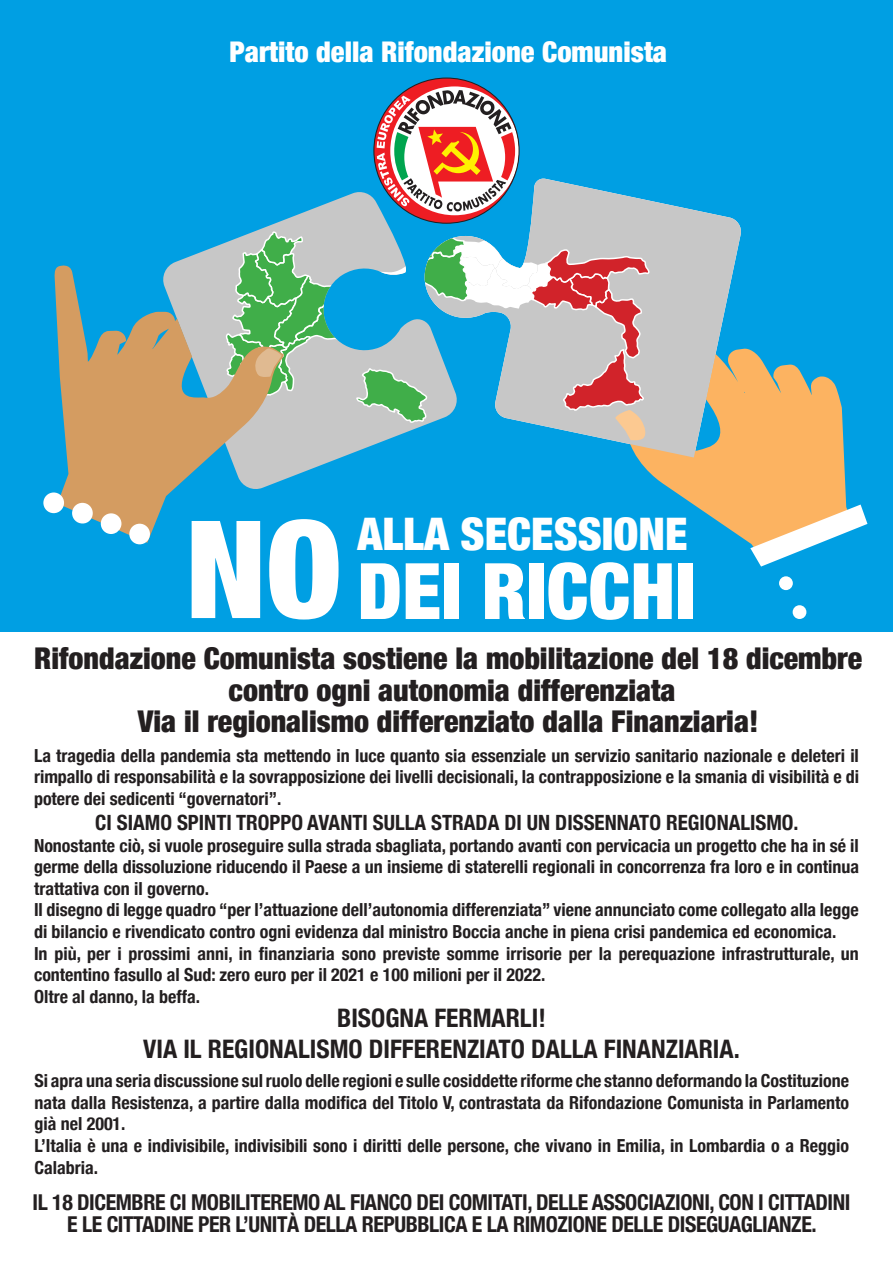
<style>
.page{position:relative;width:893px;height:1263px;background:#fff}
.page>*{position:absolute;margin:0;border:0;box-sizing:border-box;transform-origin:0 0}
.t1{font:900 condensed 135.9px "Helvetica Neue";color:#fff}
.t2{font:900 condensed 78px "Helvetica Neue";color:#fff}
.t3{font:900 condensed 44.85px "Helvetica Neue";color:#fff}
.t4{font:900 condensed 30px "Helvetica Neue";color:#231f20}
.t5{font:900 condensed 28.5px "Helvetica Neue";color:#fff}
.t6{font:700 condensed 25.5px "Helvetica Neue";color:#231f20}
.t7{font:700 condensed 21.9px "Helvetica Neue";letter-spacing:-.02em;color:#231f20}
.t8{font:700 condensed 21px "Helvetica Neue";color:#231f20}
.t9{font:700 condensed 18px/21.6px "Helvetica Neue";color:#231f20;text-align:justify}
</style>
<div class="page">
<div style="left:0;top:0;width:893px;height:631px;background:#009fe3"></div>
<svg style="left:173px;top:243px;width:213px;height:237px"></svg>
<svg style="left:637px;top:348px;width:210px;height:195px;fill:#fcb361"></svg>
<svg style="left:750px;top:504px;width:117px;height:62px"></svg>
<svg style="left:54px;top:263px;width:230px;height:280px"></svg>
<div style="left:779px;top:576px;width:14px;height:14px;background:#fff;border-radius:50%"></div>
<div style="left:793px;top:605px;width:13px;height:14px;background:#fff;border-radius:50%"></div>
<div style="left:129px;top:524px;width:21px;height:20px;background:#fff;border-radius:50%"></div>
<div style="left:101px;top:513px;width:20px;height:21px;background:#fff;border-radius:50%"></div>
<div style="left:72px;top:503px;width:21px;height:21px;background:#fff;border-radius:50%"></div>
<div style="left:43px;top:492px;width:21px;height:21px;background:#fff;border-radius:50%"></div>
<svg style="left:611px;top:200px;width:131px;height:257px;background:#b0bebd"></svg>
<svg style="left:224px;top:86px;width:426px;height:354px"></svg>
<p class="t5" style="left:230px;top:28px;width:439px">Partito della Rifondazione Comunista</p>
<p class="t1" style="left:186px;top:458px;width:158px">NO</p>
<p class="t3" style="left:357px;top:498px;width:332px">ALLA SECESSIONE</p>
<p class="t2" style="left:357px;top:527px;width:339px">DEI RICCHI</p>
<p class="t4" style="left:34px;top:634px;width:830px">Rifondazione Comunista sostiene la mobilitazione del 18 dicembre</p>
<p class="t4" style="left:229px;top:665px;width:448px">contro ogni autonomia differenziata</p>
<p class="t4" style="left:138px;top:697px;width:622px">Via il regionalismo differenziato dalla Finanziaria!</p>
<p class="t9" style="left:34px;top:743px;width:826px">La tragedia della pandemia sta mettendo in luce quanto sia essenziale un servizio sanitario nazionale e deleteri il rimpallo di responsabilità e la sovrapposizione dei livelli decisionali, la contrapposizione e la smania di visibilità e di potere dei sedicenti “governatori”.</p>
<p class="t8" style="left:95px;top:805px;width:705px">CI SIAMO SPINTI TROPPO AVANTI SULLA STRADA DI UN DISSENNATO REGIONALISMO.</p>
<p class="t9" style="left:34px;top:833px;width:826px">Nonostante ciò, si vuole proseguire sulla strada sbagliata, portando avanti con pervicacia un progetto che ha in sé il germe della dissoluzione riducendo il Paese a un insieme di staterelli regionali in concorrenza fra loro e in continua trattativa con il governo.</p>
<p class="t9" style="left:34px;top:898px;width:826px">Il disegno di legge quadro “per l’attuazione dell’autonomia differenziata” viene annunciato come collegato alla legge di bilancio e rivendicato contro ogni evidenza dal ministro Boccia anche in piena crisi pandemica ed economica.</p>
<p class="t9" style="left:34px;top:941px;width:826px">In più, per i prossimi anni, in finanziaria sono previste somme irrisorie per la perequazione infrastrutturale, un contentino fasullo al Sud: zero euro per il 2021 e 100 milioni per il 2022.</p>
<p class="t9" style="left:34px;top:984px;width:168px">Oltre al danno, la beffa.</p>
<p class="t6" style="left:337px;top:997px;width:210px">BISOGNA FERMARLI!</p>
<p class="t6" style="left:143px;top:1027px;width:598px">VIA IL REGIONALISMO DIFFERENZIATO DALLA FINANZIARIA.</p>
<p class="t9" style="left:34px;top:1069px;width:816px">Si apra una seria discussione sul ruolo delle regioni e sulle cosiddette riforme che stanno deformando la Costituzione nata dalla Resistenza, a partire dalla modifica del Titolo V, contrastata da Rifondazione Comunista in Parlamento già nel 2001.</p>
<p class="t9" style="left:34px;top:1133px;width:816px">L’Italia è una e indivisibile, indivisibili sono i diritti delle persone, che vivano in Emilia, in Lombardia o a Reggio<br>Calabria.</p>
<p class="t7" style="left:33px;top:1184px;width:819px">IL 18 DICEMBRE CI MOBILITEREMO AL FIANCO DEI COMITATI, DELLE ASSOCIAZIONI, CON I CITTADINI</p>
<p class="t7" style="left:67px;top:1206px;width:751px">E LE CITTADINE PER L’UNITÀ DELLA REPUBBLICA E LA RIMOZIONE DELLE DISEGUAGLIANZE.</p>
</div>
